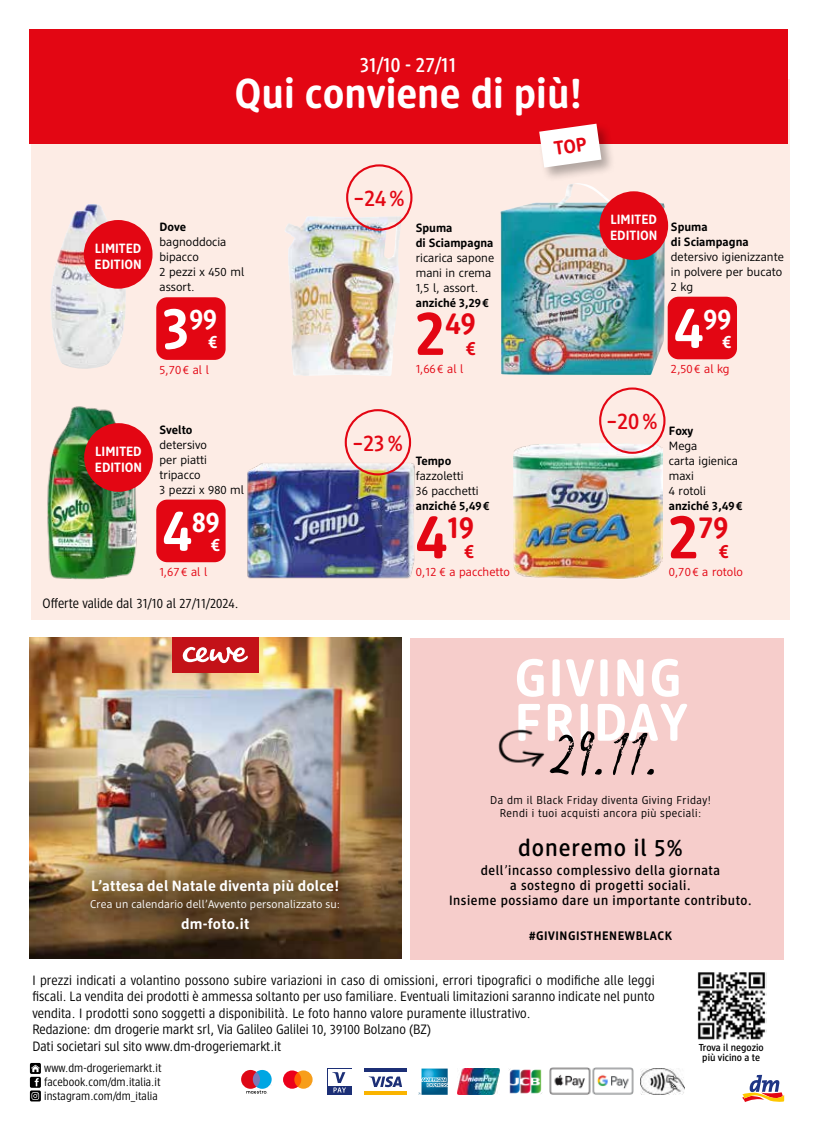
<style>
.page{position:relative;width:817px;height:1127px;background:#fff}
.page>*{position:absolute;margin:0;border:0;box-sizing:border-box;transform-origin:0 0}
.t1{font:56.7px "Odachi";color:#000}
.t2{font:700 52.65px/44.5px "DM Brand 4.4";letter-spacing:.04em;color:#fff}
.t3{font:700 41.7px "DM Brand 4.4";color:#fff}
.t4{font:700 30.6px "DM Brand 4.4";color:#e30613}
.t5{font:700 28.5px "DM Brand 4.4";color:#fff}
.t6{font:500 23.85px "DM Brand 4.4";letter-spacing:.04em;color:#000}
.t7{font:500 22.65px "DM Brand 4.4";color:#e30613}
.t8{font:500 20.7px "DM Intelligence 4.4";color:#fff}
.t9{font:700 19.2px "DM Brand 4.4";color:#e30613}
.t10{font:700 17.85px "DM Brand 4.4";color:#fff}
.t11{font:700 14.85px "DM Support 4.4";letter-spacing:.015em;color:#fff}
.t12{font:13.5px/16.5px "DM Intelligence 4.4";letter-spacing:.01em;color:#000}
.t13{font:500 13.5px/15.1px "DM Brand 4.4";letter-spacing:.04em;color:#000;text-align:center}
.t14{font:700 13.35px/15.9px "DM Brand 4.4";color:#fff}
.t15{font:700 12.3px "DM Brand 4.4";letter-spacing:.045em;color:#000}
.t16{font:12px/15px "DM Support 4.4";color:#000}
.t17{font:700 12px/15px "DM Support 4.4";color:#000}
.t18{font:12px "DM Support 4.4";color:#e30613}
.t19{font:11.55px/13.8px "DM Intelligence";letter-spacing:.005em;color:#000;text-align:justify}
.t20{font:11.25px/13px "DM Brand 4.4";letter-spacing:.04em;color:#000;text-align:center}
.t21{font:11.1px "DM Support 4.4";letter-spacing:.015em;color:#fff}
.t22{font:500 10.05px/10.1px "DM Brand 4.4";color:#000;text-align:center}
.s1{font-size:58.05px}
.s2{font-size:62.4px}
.s3{font-family:"DM Brand 4.4"}
.s4{font-weight:400}
</style>
<div class="page">
<div style="left:31px;top:79px;width:758px;height:541px;background:#fdece5"></div>
<div style="left:29px;top:29px;width:758px;height:115px;background:#e30613"></div>
<div style="left:537px;top:122px;width:79px;height:60px;background:#000;opacity:.3"></div>
<img style="left:247px;top:434px;width:168px;height:145px">
<img style="left:47px;top:406px;width:106px;height:174px">
<img style="left:50px;top:204px;width:76px;height:165px">
<div style="left:344px;top:409px;width:67px;height:66px;border:2px solid #e30613;border-radius:50%"></div>
<div style="left:156px;top:500px;width:69px;height:62px;background:#e30613;border-radius:11px"></div>
<div style="left:156px;top:297px;width:69px;height:63px;background:#e30613;border-radius:11px"></div>
<div style="left:667px;top:297px;width:69px;height:62px;background:#e30613;border-radius:11px"></div>
<div style="left:84px;top:423px;width:69px;height:69px;background:#e30613;border-radius:50%"></div>
<div style="left:84px;top:220px;width:68px;height:69px;background:#e30613;border-radius:50%"></div>
<img style="left:513px;top:444px;width:149px;height:134px">
<img style="left:500px;top:183px;width:165px;height:192px">
<img style="left:285px;top:216px;width:116px;height:160px">
<div style="left:599px;top:191px;width:69px;height:69px;background:#e30613;border-radius:50%"></div>
<div style="left:599px;top:387px;width:66px;height:67px;border:2px solid #e30613;border-radius:50%"></div>
<div style="left:346px;top:164px;width:66px;height:67px;border:2px solid #e30613;border-radius:50%"></div>
<img style="left:29px;top:637px;width:372px;height:321px">
<div style="left:172px;top:637px;width:86px;height:36px;background:#c31218"></div>
<svg style="left:182px;top:646px;width:66px;height:17px"></svg>
<div style="left:54px;top:843px;width:322px;height:115px;background:#000;opacity:.41"></div>
<svg style="left:742px;top:1074px;width:43px;height:28px"></svg>
<div style="left:30px;top:1090px;width:11px;height:11px;background:#000;border-radius:2px"></div>
<svg style="left:30px;top:1063px;width:11px;height:37px"></svg>
<svg style="left:241px;top:1070px;width:30px;height:23px"></svg>
<hr style="left:364px;top:1091px;width:42px;height:4px;background:#fab400">
<hr style="left:364px;top:1068px;width:42px;height:4px;background:#1c2f76">
<svg style="left:368px;top:1076px;width:34px;height:11px"></svg>
<svg style="left:327px;top:1068px;width:24px;height:27px"></svg>
<div style="left:328px;top:1069px;width:23px;height:16px;background:#fff"></div>
<svg style="left:332px;top:1072px;width:14px;height:20px"></svg>
<img style="left:509px;top:1069px;width:33px;height:25px">
<img style="left:457px;top:1068px;width:43px;height:27px">
<svg style="left:418px;top:1068px;width:29px;height:27px"></svg>
<img style="left:640px;top:1068px;width:44px;height:26px">
<svg style="left:283px;top:1070px;width:29px;height:19px"></svg>
<img style="left:549px;top:1067px;width:85px;height:28px">
<img style="left:697px;top:972px;width:69px;height:68px">
<div style="left:410px;top:638px;width:373px;height:321px;background:#f6cdcb"></div>
<img style="left:498px;top:729px;width:47px;height:38px">
<svg style="left:539px;top:124px;width:62px;height:44px;background:#f4dcdd"></svg>
<h3 class="t8" style="left:360px;top:51px;width:98px">31/10 - 27/11</h3>
<h3 class="t3" style="left:234px;top:67px;width:349px">Qui conviene di più!</h3>
<p class="t14" style="left:94px;top:240px;width:49px">LIMITED<br>EDITION</p>
<p class="t17" style="left:159px;top:219px;width:28px">Dove</p>
<p class="t16" style="left:159px;top:234px;width:86px">bagnoddocia bipacco<br>2 pezzi x 450 ml assort.</p>
<h3 class="t5" style="left:163px;top:301px;width:56px"><span class="s1">3</span>99</h3>
<h3 class="t10" style="left:208px;top:331px;width:10px">€</h3>
<p class="t18" style="left:159px;top:362px;width:51px">5,70€ al l</p>
<p class="t14" style="left:95px;top:443px;width:49px">LIMITED<br>EDITION</p>
<p class="t17" style="left:159px;top:422px;width:35px">Svelto</p>
<p class="t16" style="left:159px;top:437px;width:86px">detersivo<br>per piatti tripacco<br>3 pezzi x 980 ml</p>
<h3 class="t5" style="left:163px;top:504px;width:58px"><span class="s1">4</span>89</h3>
<h3 class="t10" style="left:211px;top:533px;width:10px">€</h3>
<p class="t18" style="left:159px;top:565px;width:49px">1,67€ al l</p>
<p class="t12" style="left:43px;top:595px;width:197px">Offerte valide dal 31/10 al 27/11/2024.</p>
<h3 class="t7" style="left:353px;top:184px;width:53px">–24%</h3>
<p class="t17" style="left:415px;top:220px;width:79px">Spuma<br>di Sciampagna</p>
<p class="t16" style="left:415px;top:250px;width:80px">ricarica sapone mani in crema<br>1,5 l, assort.</p>
<p class="t17" style="left:415px;top:295px;width:75px">anziché 3,29€</p>
<h3 class="t4" style="left:415px;top:304px;width:61px"><span class="s2">2</span>49</h3>
<h3 class="t9" style="left:466px;top:336px;width:11px">€</h3>
<p class="t18" style="left:415px;top:361px;width:49px">1,66€ al l</p>
<h3 class="t7" style="left:352px;top:429px;width:52px">–23%</h3>
<p class="t17" style="left:416px;top:453px;width:37px">Tempo</p>
<p class="t16" style="left:416px;top:468px;width:64px">fazzoletti<br>36 pacchetti</p>
<p class="t17" style="left:416px;top:498px;width:75px">anziché 5,49€</p>
<h3 class="t4" style="left:416px;top:508px;width:59px"><span class="s2">4</span>19</h3>
<h3 class="t9" style="left:464px;top:539px;width:11px">€</h3>
<p class="t18" style="left:416px;top:564px;width:96px">0,12 € a pacchetto</p>
<p class="t14" style="left:610px;top:211px;width:49px">LIMITED<br>EDITION</p>
<p class="t17" style="left:670px;top:219px;width:79px">Spuma<br>di Sciampagna</p>
<p class="t16" style="left:670px;top:249px;width:114px">detersivo igienizzante in polvere per bucato<br>2 kg</p>
<h3 class="t5" style="left:674px;top:301px;width:59px"><span class="s1">4</span>99</h3>
<h3 class="t10" style="left:722px;top:330px;width:10px">€</h3>
<p class="t18" style="left:670px;top:362px;width:60px">2,50€ al kg</p>
<h3 class="t7" style="left:606px;top:407px;width:53px">–20%</h3>
<p class="t17" style="left:668px;top:423px;width:26px">Foxy</p>
<p class="t16" style="left:668px;top:438px;width:71px">Mega<br>carta igienica maxi<br>4 rotoli</p>
<p class="t17" style="left:668px;top:498px;width:75px">anziché 3,49€</p>
<h3 class="t4" style="left:668px;top:508px;width:61px"><span class="s2">2</span>79</h3>
<h3 class="t9" style="left:719px;top:539px;width:11px">€</h3>
<p class="t18" style="left:668px;top:565px;width:76px">0,70€ a rotolo</p>
<p class="t11" style="left:91px;top:876px;width:249px">Lʼattesa del Natale diventa più dolce!</p>
<p class="t21" style="left:90px;top:897px;width:251px">Crea un calendario dell<span class="s3">ʼ</span>Avvento personalizzato su:</p>
<p class="t11" style="left:181px;top:914px;width:70px">dm-foto.it</p>
<h2 class="t2" style="left:514px;top:654px;width:174px">GIVING<br>FRIDAY</h2>
<h1 class="t1" style="left:553px;top:718px;width:109px">29.11.</h1>
<p class="t20" style="left:490px;top:793px;width:222px">Da dm il Black Friday diventa Giving Friday!<br>Rendi i tuoi acquisti ancora più speciali:</p>
<h3 class="t6" style="left:518px;top:832px;width:166px">doneremo il 5%</h3>
<p class="t13" style="left:449px;top:862px;width:304px">dell<span class="s4">ʼ</span>incasso complessivo della giornata<br>a sostegno di progetti sociali.<br>Insieme possiamo dare un importante contributo.</p>
<p class="t15" style="left:529px;top:927px;width:144px">#GIVINGISTHENEWBLACK</p>
<p class="t12" style="left:32px;top:971px;width:624px">I prezzi indicati a volantino possono subire variazioni in caso di omissioni, errori tipografici o modifiche alle leggi fiscali. La vendita dei prodotti è ammessa soltanto per uso familiare. Eventuali limitazioni saranno indicate nel punto vendita. I prodotti sono soggetti a disponibilità. Le foto hanno valore puramente illustrativo.<br>Redazione: dm drogerie markt srl, Via Galileo Galilei 10, 39100 Bolzano (BZ)<br>Dati societari sul sito www.dm-drogeriemarkt.it</p>
<p class="t19" style="left:44px;top:1061px;width:119px">www.dm-drogeriemarkt.it facebook.com/dm.italia.it instagram.com/dm_italia</p>
<p class="t22" style="left:698px;top:1042px;width:67px">Trova il negozio più vicino a te</p>
</div>
